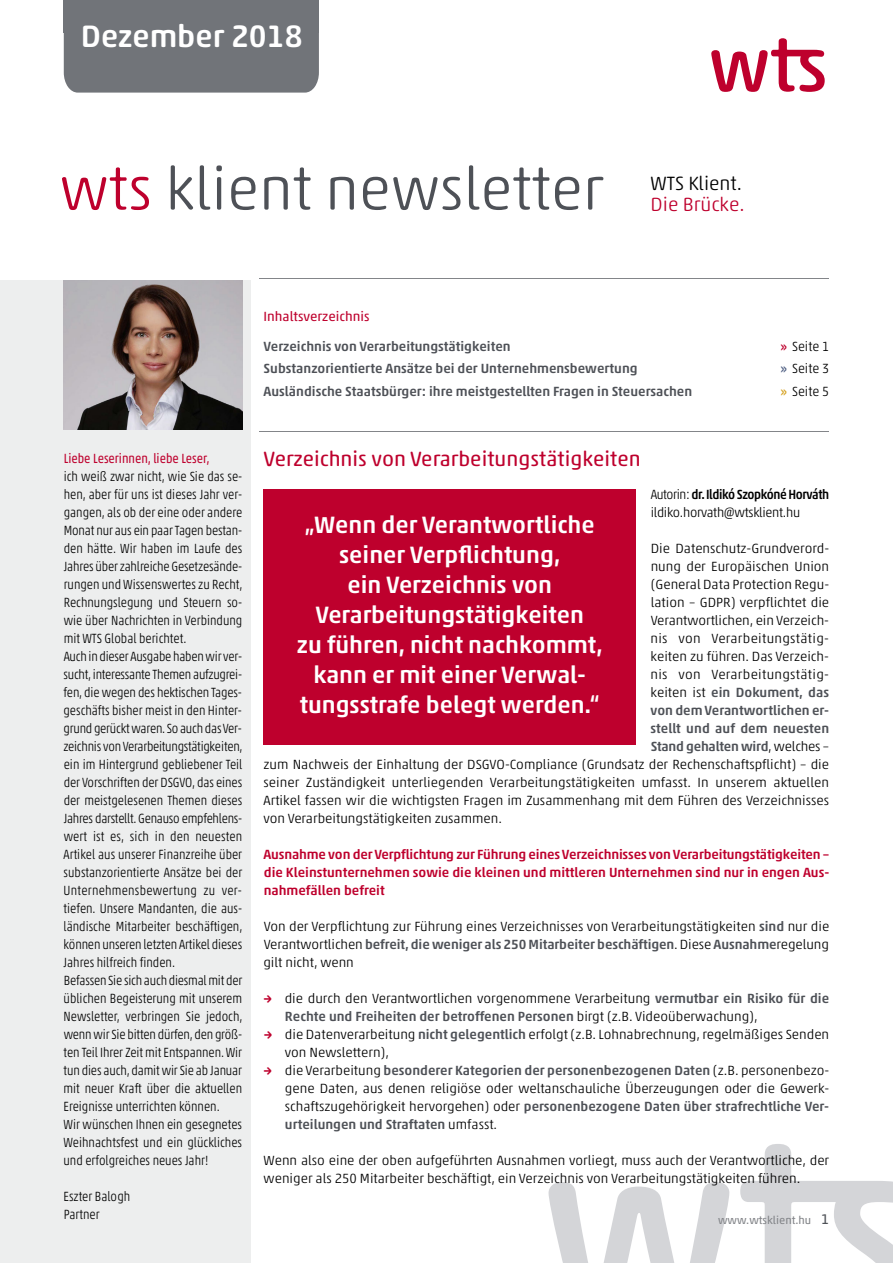
<style>
.page{position:relative;width:893px;height:1263px;background:#fff}
.page>*{position:absolute;margin:0;border:0;box-sizing:border-box;transform-origin:0 0}
.t1{font:300 60px "Akko Rounded Pro";color:#4e5157}
.t2{font:500 31.5px "Akko Rounded Pro";color:#fff}
.t3{font:500 24px/30px "Akko Pro";color:#fff;text-align:center}
.t4{font:21px "Akko Rounded Pro";color:#be002d}
.t5{font:300 19.5px "Akko Rounded Pro";color:#000}
.t6{font:300 19.5px "Akko Rounded Pro";color:#be002d}
.t7{font:300 13.5px/18px "Akko Pro";color:#000}
.t8{font:300 13.5px/18px "Akko Pro";color:#000;scale:.85 1}
.t9{font:500 13.5px "Akko Pro";color:#4e5157}
.t10{font:500 13.5px/18px "Akko Pro";color:#be002d;text-align:justify}
.t11{font:300 13.5px/18px "Akko Pro";letter-spacing:-.02em;color:#000;scale:.9 1}
.t12{font:300 13.5px "Akko Pro";letter-spacing:.02em;color:#000}
.t13{font:13.5px "Akko Pro";color:#be002d;scale:.85 1}
.t14{font:300 13.5px "Akko Pro";color:#000;scale:.95 1}
.t15{font:13.5px "Akko Pro";color:#be002d}
.t16{font:11.25px "Akko Pro";color:#838589}
.s1{color:#be002d}
.s2{font-weight:500;color:#be002d}
.s3{font-weight:500;color:#516184}
.s4{font-weight:500;color:#d6a325}
.s5{font-weight:500}
.s6{font-weight:300;color:#000}
.s7{font-weight:500;color:#4e5157}
.s8{font-family:"Akko Rounded Pro";font-weight:500;color:#be002d}
.s9{font-size:14.25px;color:#4e5157}
</style>
<div class="page">
<svg style="left:549px;top:1182px;width:180px;height:81px"></svg>
<svg style="left:740px;top:1144px;width:153px;height:119px"></svg>
<div style="left:0;top:281px;width:251px;height:982px;background:#edeeee"></div>
<div style="left:64px;top:0;width:255px;height:32px;background:#717479"></div>
<div style="left:64px;top:32px;width:255px;height:61px;background:#717479"></div>
<hr style="left:259px;top:278px;width:570px;height:1px;background:#838589">
<hr style="left:259px;top:431px;width:570px;height:1px;background:#838589">
<svg style="left:711px;top:38px;width:114px;height:54px"></svg>
<div style="left:264px;top:489px;width:372px;height:255px;background:#be002d"></div>
<img style="left:64px;top:281px;width:178px;height:148px">
<h2 class="t2" style="left:81px;top:17px;width:223px">Dezember 2018</h2>
<h1 class="t1" style="left:60px;top:151px;width:545px"><span class="s1">wts</span> klient newsletter</h1>
<h3 class="t5" style="left:651px;top:171px;width:93px">WTS Klient.</h3>
<h3 class="t6" style="left:651px;top:192px;width:95px">Die Brücke.</h3>
<p class="t13" style="left:64px;top:450px;width:173px">Liebe Leserinnen, liebe Leser,</p>
<p class="t8" style="left:63px;top:467px;width:212px">ich weiß zwar nicht, wie Sie das se&shy;hen, aber für uns ist dieses Jahr ver&shy;gangen, als ob der eine oder andere Monat nur aus ein paar Tagen bestan&shy;den hätte. Wir haben im Laufe des Jahres über zahlreiche Gesetzesände&shy;rungen und Wissenswertes zu Recht, Rechnungslegung und Steuern so&shy;wie über Nachrichten in Verbindung mit WTS Global berichtet.<br>Auch in dieser Ausgabe haben wir ver&shy;sucht, interessante Themen aufzugrei&shy;fen, die wegen des hektischen Tages&shy;geschäfts bisher meist in den Hinter&shy;grund gerückt waren. So auch das Ver&shy;zeichnis von Verarbeitungstätigkeiten, ein im Hintergrund gebliebener Teil der Vorschriften der DSGVO, das eines der meistgelesenen Themen dieses Jahres darstellt. Genauso empfehlens&shy;wert ist es, sich in den neuesten Artikel aus unserer Finanzreihe über substanzorientierte Ansätze bei der Unternehmensbewertung zu ver&shy;tiefen. Unsere Mandanten, die aus&shy;ländische Mitarbeiter beschäftigen, können unseren letzten Artikel dieses Jahres hilfreich finden.<br>Befassen Sie sich auch diesmal mit der üblichen Begeisterung mit unserem Newsletter, verbringen Sie jedoch, wenn wir Sie bitten dürfen, den größ&shy;ten Teil Ihrer Zeit mit Entspannen. Wir tun dies auch, damit wir Sie ab Januar mit neuer Kraft über die aktuellen Ereignisse unterrichten können.<br>Wir wünschen Ihnen ein gesegnetes Weihnachtsfest und ein glückliches und erfolgreiches neues Jahr!</p>
<p class="t8" style="left:64px;top:1187px;width:80px">Eszter Balogh<br>Partner</p>
<p class="t15" style="left:264px;top:308px;width:107px">Inhaltsverzeichnis</p>
<p class="t9" style="left:264px;top:338px;width:248px">Verzeichnis von Verarbeitungstätigkeiten</p>
<p class="t14" style="left:780px;top:338px;width:53px"><span class="s2">»</span> Seite 1</p>
<p class="t9" style="left:264px;top:360px;width:376px">Substanzorientierte Ansätze bei der Unternehmensbewertung</p>
<p class="t14" style="left:780px;top:360px;width:53px"><span class="s3">»</span> Seite 3</p>
<p class="t9" style="left:264px;top:383px;width:430px">Ausländische Staatsbürger: ihre meistgestellten Fragen in Steuersachen</p>
<p class="t14" style="left:780px;top:383px;width:53px"><span class="s4">»</span> Seite 5</p>
<h3 class="t4" style="left:264px;top:446px;width:379px">Verzeichnis von Verarbeitungstätigkeiten</h3>
<p class="t11" style="left:651px;top:485px;width:200px">Autorin: <span class="s5">dr. Ildikó Szopkóné Horváth </span>ildiko.horvath@wtsklient.hu</p>
<p class="t7" style="left:651px;top:539px;width:180px">Die Datenschutz-Grundverord-</p>
<p class="t7" style="left:651px;top:557px;width:180px">nung der Europäischen Union</p>
<p class="t7" style="left:651px;top:575px;width:180px">(General Data Protection Regu-</p>
<p class="t7" style="left:651px;top:593px;width:180px">lation – GDPR) verpflichtet die</p>
<p class="t7" style="left:651px;top:611px;width:180px">Verantwortlichen, ein Verzeich-</p>
<p class="t12" style="left:651px;top:630px;width:180px">nis von Verarbeitungstätig-</p>
<p class="t7" style="left:651px;top:647px;width:180px">keiten zu führen. Das Verzeich-</p>
<p class="t12" style="left:651px;top:666px;width:180px">nis von Verarbeitungstätig-</p>
<p class="t9" style="left:651px;top:684px;width:180px"><span class="s6">keiten ist</span> ein Dokument, das</p>
<p class="t9" style="left:651px;top:702px;width:180px">von dem Verantwortlichen er-</p>
<p class="t9" style="left:651px;top:720px;width:180px">stellt und auf dem neuesten</p>
<p class="t9" style="left:651px;top:738px;width:180px">Stand gehalten wird<span class="s6">, welches –</span></p>
<p class="t7" style="left:264px;top:755px;width:567px">zum Nachweis der Einhaltung der DSGVO-Compliance (Grundsatz der Rechenschaftspflicht) – die</p>
<p class="t7" style="left:264px;top:773px;width:567px">seiner Zuständigkeit unterliegenden Verarbeitungstätigkeiten umfasst. In unserem aktuellen</p>
<p class="t7" style="left:263px;top:791px;width:567px">Artikel fassen wir die wichtigsten Fragen im Zusammenhang mit dem Führen des Verzeichnisses</p>
<p class="t7" style="left:264px;top:809px;width:240px">von Verarbeitungstätigkeiten zusammen.</p>
<p class="t10" style="left:264px;top:845px;width:567px">Ausnahme von der Verpflichtung zur Führung eines Verzeichnisses von Verarbeitungstätigkeiten – die Kleinstunternehmen sowie die kleinen und mittleren Unternehmen sind nur in engen Aus&shy;nahmefällen befreit</p>
<p class="t7" style="left:263px;top:917px;width:567px;text-align:justify">Von der Verpflichtung zur Führung eines Verzeichnisses von Verarbeitungstätigkeiten <span class="s7">sind</span> nur die Verantwortlichen <span class="s7">befreit, die weniger als 250 Mitarbeiter beschäftigen</span>. Diese <span class="s7">Ausnahme</span>regelung gilt nicht, wenn</p>
<p class="t7" style="left:285px;top:989px;width:546px;text-indent:-21px"><span class="s8">→</span> die durch den Verantwortlichen vorgenommene Verarbeitung <span class="s7">vermutbar ein Risiko für die<br>Rechte und Freiheiten der betroffenen Personen</span> birgt (z.B. Videoüberwachung),</p>
<p class="t7" style="left:285px;top:1025px;width:546px;text-indent:-21px"><span class="s8">→</span> die Datenverarbeitung <span class="s7">nicht gelegentlich</span> erfolgt (z.B. Lohnabrechnung, regelmäßiges Senden von Newslettern),</p>
<p class="t7" style="left:285px;top:1061px;width:546px;text-align:justify;text-indent:-21px"><span class="s8">→</span> die Verarbeitung <span class="s7">besonderer Kategorien der personenbezogenen Daten</span> (z.B. personenbezo&shy;gene Daten, aus denen religiöse oder weltanschauliche Überzeugungen oder die Gewerk&shy;schaftszugehörigkeit hervorgehen) oder <span class="s7">personenbezogene Daten über strafrechtliche Ver&shy;urteilungen und Straftaten</span> umfasst.</p>
<p class="t7" style="left:264px;top:1151px;width:567px">Wenn also eine der oben aufgeführten Ausnahmen vorliegt, muss auch der Verantwortliche, der weniger als 250 Mitarbeiter beschäftigt, ein Verzeichnis von Verarbeitungstätigkeiten führen.</p>
<h3 class="t3" style="left:297px;top:509px;width:308px">„Wenn der Verantwortliche seiner Verpflichtung,<br>ein Verzeichnis von<br>Verarbeitungstätigkeiten<br>zu führen, nicht nachkommt, kann er mit einer Verwal&shy;tungsstrafe belegt werden.“</h3>
<p class="t16" style="left:718px;top:1213px;width:113px">www.wtsklient.hu <span class="s9">1</span></p>
</div>
